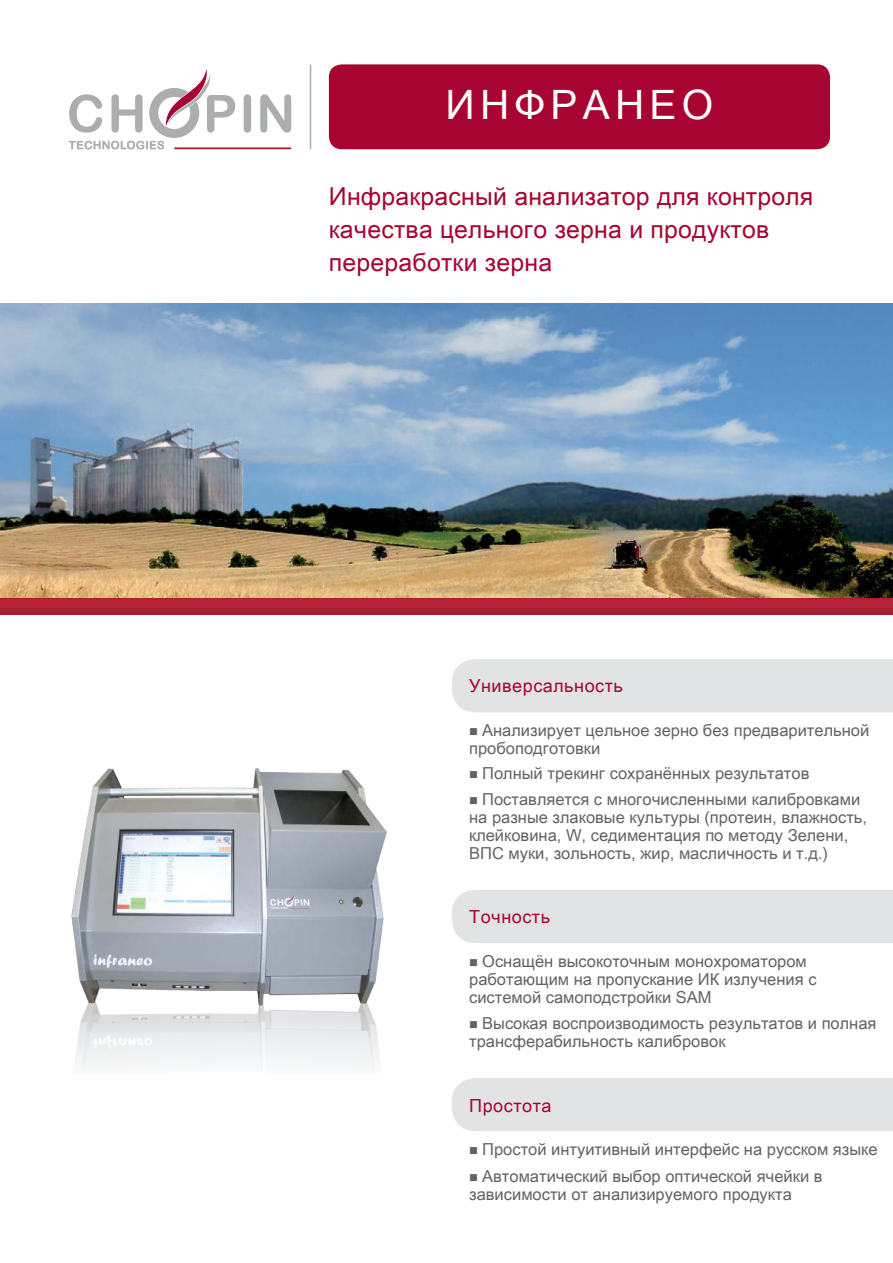
<style>
.page{position:relative;width:893px;height:1263px;background:#fff}
.page>*{position:absolute;margin:0;border:0;box-sizing:border-box;transform-origin:0 0}
.t1{font:40.5px "Arial Unicode MS";letter-spacing:.13em;color:#fff}
.t2{font:24.75px/33px "Arial Unicode MS";letter-spacing:.01em;color:#a70431}
.t3{font:18px "Arial Unicode MS";letter-spacing:.03em;color:#a70431}
.t4{font:16.5px/18px "Arial Unicode MS";color:#626366}
</style>
<div class="page">
<img style="left:71px;top:768px;width:316px;height:302px">
<div style="left:452px;top:659px;width:441px;height:53px;background:#e2e3e4"></div>
<div style="left:452px;top:890px;width:441px;height:53px;background:#e2e3e4"></div>
<div style="left:452px;top:1078px;width:441px;height:53px;background:#e2e3e4"></div>
<div style="left:329px;top:64px;width:501px;height:85px;background:#a70431;border-radius:13px"></div>
<hr style="left:310px;top:64px;width:1px;height:85px;background:#acadb1">
<svg style="left:244px;top:94px;width:7px;height:39px"></svg>
<svg style="left:260px;top:94px;width:31px;height:39px"></svg>
<svg style="left:69px;top:69px;width:166px;height:80px"></svg>
<hr style="left:174px;top:147px;width:117px;height:2px;background:#a61d33">
<img style="left:0;top:304px;width:893px;height:310px">
<h1 class="t1" style="left:445px;top:75px;width:269px">ИНФРАНЕО</h1>
<h2 class="t2" style="left:329px;top:179px;width:486px">Инфракрасный анализатор для контроля качества цельного зерна и продуктов переработки зерна</h2>
<p class="t3" style="left:469px;top:673px;width:155px">Универсальность</p>
<p class="t4" style="left:469px;top:720px;width:402px">■ Анализирует цельное зерно без предварительной пробоподготовки</p>
<p class="t4" style="left:469px;top:763px;width:342px">■ Полный трекинг сохранённых результатов</p>
<p class="t4" style="left:469px;top:790px;width:399px">■ Поставляется с многочисленными калибровками на разные злаковые культуры (протеин, влажность, клейковина, W, седиментация по методу Зелени, ВПС муки, зольность, жир, масличность и т.д.)</p>
<p class="t3" style="left:469px;top:904px;width:82px">Точность</p>
<p class="t4" style="left:469px;top:952px;width:349px">■ Оснащён высокоточным монохроматором работающим на пропускание ИК излучения с системой самоподстройки SAM</p>
<p class="t4" style="left:469px;top:1014px;width:409px">■ Высокая воспроизводимость результатов и полная трансферабильность калибровок</p>
<p class="t3" style="left:469px;top:1092px;width:84px">Простота</p>
<p class="t4" style="left:469px;top:1140px;width:410px">■ Простой интуитивный интерфейс на русском языке</p>
<p class="t4" style="left:469px;top:1166px;width:355px">■ Автоматический выбор оптической ячейки в зависимости от анализируемого продукта</p>
</div>
